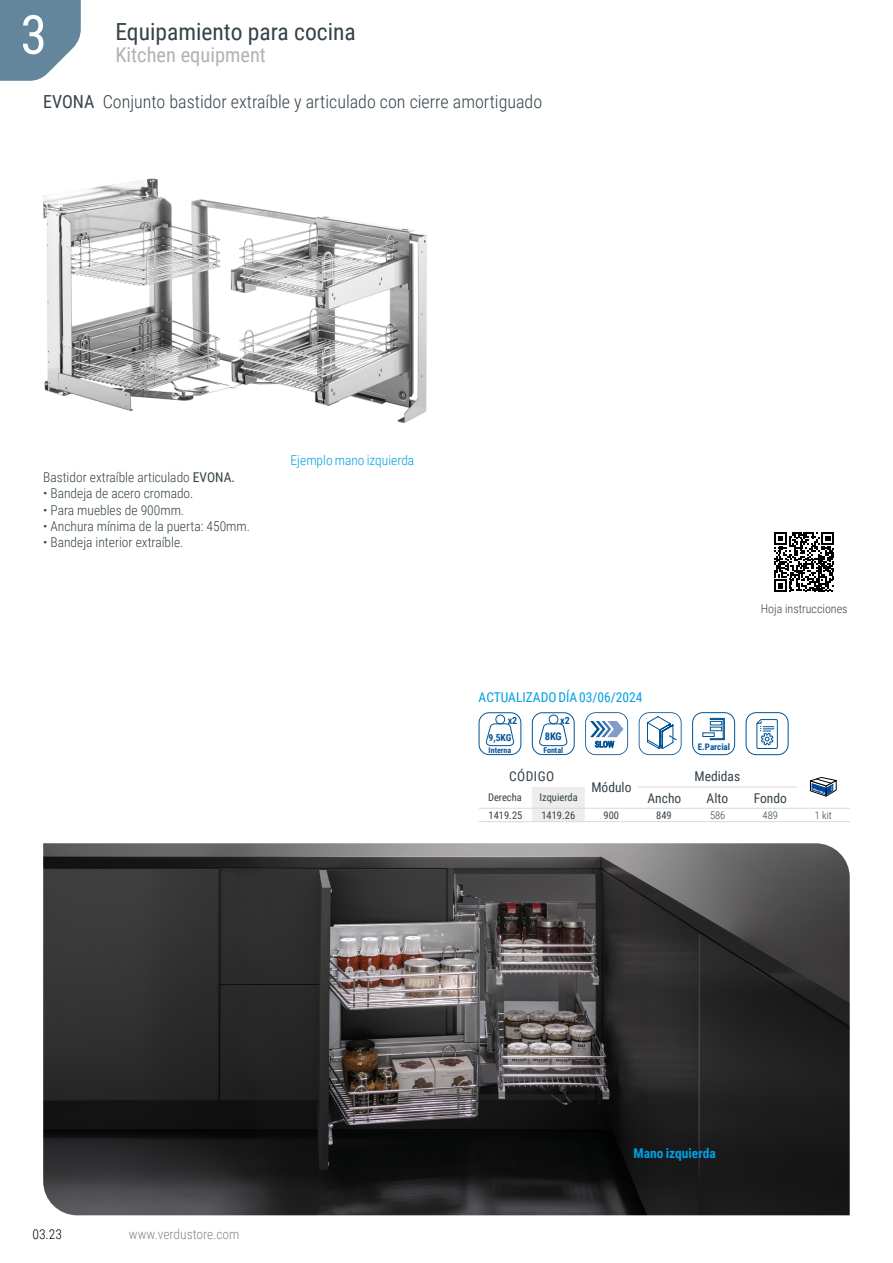
<style>
.page{position:relative;width:893px;height:1263px;background:#fff}
.page>*{position:absolute;margin:0;border:0;box-sizing:border-box;transform-origin:0 0}
.t1{font:54px "Roboto Condensed";color:#fff}
.t2{font:23.55px "Roboto Condensed";color:#354248}
.t3{font:20.4px "Roboto Condensed";color:#b3b2b2}
.t4{font:300 18px "Roboto Condensed";color:#354248}
.t5{font:300 13.5px "Roboto Condensed";color:#354248}
.t6{font:13.5px "Roboto Condensed";color:#354248}
.t7{font:13.5px "Roboto Condensed";color:#009fe3}
.t8{font:300 13.5px "Roboto Condensed";color:#009fe3}
.t9{font:300 13.5px "Roboto Condensed";color:#878787}
.t10{font:700 13.5px "Roboto Condensed";color:#009fe3}
.t11{font:300 13.5px "Roboto Condensed";color:#000}
.t12{font:300 12px "Roboto Condensed";color:#354248}
.t13{font:10.5px "Roboto Condensed";color:#354248}
.t14{font:300 10.5px "Roboto Condensed";color:#354248}
.t15{font:700 10.5px "Roboto Condensed";color:#005496}
.t16{font:700 10.05px "Roboto Condensed";color:#075497}
.t17{font:700 9.6px "Roboto Condensed";color:#005496}
.t18{font:700 9px "Roboto Condensed";color:#005496}
.t19{font:8.25px "Roboto Condensed";color:#005496}
.t20{font:700 7.95px "Roboto Condensed";color:#075497}
.s1{font-weight:400}
</style>
<div class="page">
<svg style="left:0;top:0;width:81px;height:81px;background:#7996a9"></svg>
<img style="left:43px;top:178px;width:384px;height:245px">
<img style="left:43px;top:843px;width:807px;height:372px">
<div style="left:532px;top:787px;width:53px;height:34px;background:#ededed"></div>
<hr style="left:638px;top:787px;width:53px;height:1px;background:#dadada">
<hr style="left:691px;top:787px;width:53px;height:1px;background:#dadada">
<hr style="left:744px;top:787px;width:53px;height:1px;background:#dadada">
<hr style="left:585px;top:808px;width:53px;height:1px;background:#dadada">
<hr style="left:638px;top:808px;width:53px;height:1px;background:#dadada">
<hr style="left:691px;top:808px;width:53px;height:1px;background:#dadada">
<hr style="left:744px;top:808px;width:53px;height:1px;background:#dadada">
<hr style="left:797px;top:808px;width:53px;height:1px;background:#dadada">
<hr style="left:479px;top:821px;width:53px;height:1px;background:#dadada">
<hr style="left:532px;top:821px;width:53px;height:1px;background:#dadada">
<hr style="left:585px;top:821px;width:53px;height:1px;background:#dadada">
<hr style="left:638px;top:821px;width:53px;height:1px;background:#dadada">
<hr style="left:691px;top:821px;width:53px;height:1px;background:#dadada">
<hr style="left:744px;top:821px;width:53px;height:1px;background:#dadada">
<hr style="left:797px;top:821px;width:53px;height:1px;background:#dadada">
<hr style="left:479px;top:808px;width:53px;height:1px;background:#dadada">
<hr style="left:532px;top:808px;width:53px;height:1px;background:#dadada">
<svg style="left:810px;top:777px;width:26px;height:19px"></svg>
<svg style="left:585px;top:712px;width:43px;height:43px"></svg>
<div style="left:746px;top:712px;width:42px;height:43px;border:1px solid #005496;border-radius:10px"></div>
<svg style="left:756px;top:719px;width:22px;height:30px"></svg>
<svg style="left:639px;top:712px;width:43px;height:43px"></svg>
<div style="left:692px;top:712px;width:43px;height:43px;border:1px solid #005496;border-radius:10px"></div>
<svg style="left:702px;top:718px;width:23px;height:22px"></svg>
<div style="left:479px;top:712px;width:42px;height:43px;border:1px solid #005496;border-radius:10px"></div>
<svg style="left:485px;top:723px;width:29px;height:23px"></svg>
<div style="left:495px;top:715px;width:10px;height:9px;border:1px solid #005496;border-radius:50%"></div>
<div style="left:532px;top:712px;width:43px;height:43px;border:1px solid #005496;border-radius:10px"></div>
<svg style="left:539px;top:723px;width:28px;height:23px"></svg>
<div style="left:549px;top:715px;width:9px;height:9px;border:1px solid #005496;border-radius:50%"></div>
<svg style="left:774px;top:532px;width:60px;height:60px"></svg>
<h1 class="t1" style="left:20px;top:-3px;width:28px">3</h1>
<h2 class="t2" style="left:115px;top:15px;width:242px">Equipamiento para cocina</h2>
<h3 class="t3" style="left:115px;top:40px;width:152px">Kitchen equipment</h3>
<h3 class="t4" style="left:43px;top:89px;width:501px"><span class="s1">EVONA</span> Conjunto bastidor extraíble y articulado con cierre amortiguado</h3>
<p class="t5" style="left:43px;top:468px;width:193px">Bastidor extraíble articulado <span class="s1">EVONA.</span></p>
<p class="t5" style="left:43px;top:484px;width:152px">• Bandeja de acero cromado.</p>
<p class="t5" style="left:43px;top:500px;width:143px">• Para muebles de 900mm.</p>
<p class="t5" style="left:43px;top:516px;width:208px">• Anchura mínima de la puerta: 450mm.</p>
<p class="t5" style="left:43px;top:533px;width:142px">• Bandeja interior extraíble.</p>
<p class="t8" style="left:291px;top:451px;width:125px">Ejemplo mano izquierda</p>
<p class="t7" style="left:479px;top:688px;width:165px">ACTUALIZADO DÍA 03/06/2024</p>
<p class="t16" style="left:508px;top:713px;width:11px">x2</p>
<p class="t20" style="left:489px;top:745px;width:24px">Interna</p>
<p class="t17" style="left:488px;top:731px;width:24px">9,5KG</p>
<p class="t16" style="left:560px;top:713px;width:11px">x2</p>
<p class="t20" style="left:543px;top:745px;width:21px">Fontal</p>
<p class="t15" style="left:545px;top:729px;width:19px">8KG</p>
<p class="t19" style="left:595px;top:738px;width:21px">SLOW</p>
<p class="t18" style="left:698px;top:741px;width:34px">E.Parcial</p>
<p class="t12" style="left:761px;top:600px;width:88px">Hoja instrucciones</p>
<p class="t6" style="left:509px;top:767px;width:47px">CÓDIGO</p>
<p class="t6" style="left:695px;top:767px;width:47px">Medidas</p>
<p class="t6" style="left:591px;top:778px;width:42px">Módulo</p>
<p class="t13" style="left:488px;top:790px;width:35px">Derecha</p>
<p class="t13" style="left:540px;top:790px;width:40px">Izquierda</p>
<p class="t6" style="left:647px;top:788px;width:35px">Ancho</p>
<p class="t6" style="left:707px;top:788px;width:23px">Alto</p>
<p class="t6" style="left:754px;top:788px;width:35px">Fondo</p>
<p class="t13" style="left:488px;top:808px;width:35px">1419.25</p>
<p class="t13" style="left:541px;top:808px;width:35px">1419.26</p>
<p class="t13" style="left:604px;top:808px;width:17px">900</p>
<p class="t13" style="left:656px;top:808px;width:17px">849</p>
<p class="t14" style="left:710px;top:808px;width:17px">586</p>
<p class="t14" style="left:763px;top:808px;width:17px">489</p>
<p class="t14" style="left:815px;top:808px;width:19px">1 kit</p>
<p class="t11" style="left:33px;top:1225px;width:31px">03.23</p>
<p class="t9" style="left:129px;top:1225px;width:112px">www.verdustore.com</p>
<p class="t10" style="left:634px;top:1143px;width:84px">Mano izquierda</p>
</div>
